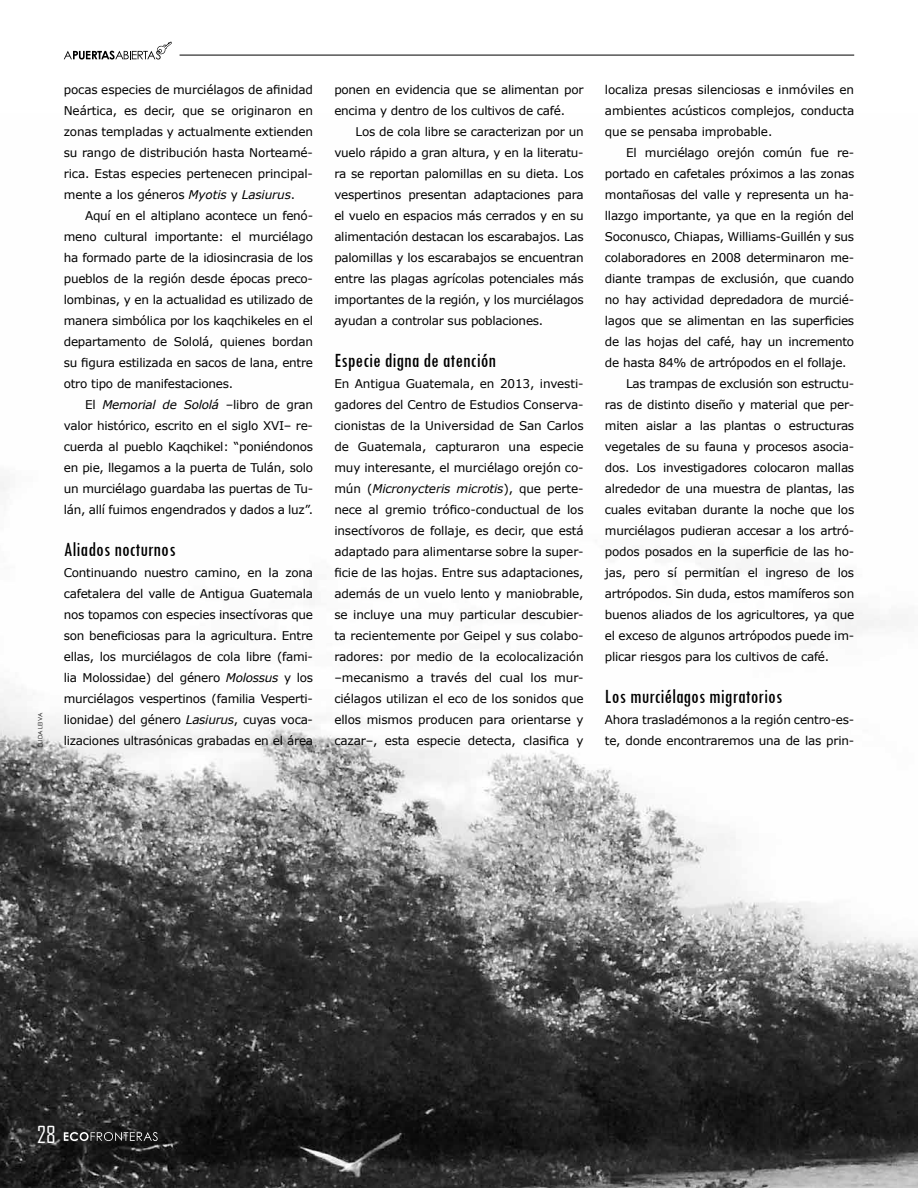
<style>
.page{position:relative;width:918px;height:1188px;background:#fff}
.page>*{position:absolute;margin:0;border:0;box-sizing:border-box;transform-origin:0 0}
.t1{font:22.5px "Agency FB";color:#fff}
.t2{font:condensed 21px "Tw Cen";letter-spacing:.005em;color:#000}
.t3{font:12px/21px "Verdana";letter-spacing:-.02em;color:#000;text-align:justify}
.t4{font:italic 12px "Verdana";letter-spacing:-.02em;color:#000}
.t5{font:6px "Century Gothic";letter-spacing:.01em;color:#000}
.s1{font-style:italic}
.s2{font-style:normal}
</style>
<div class="page">
<img style="left:0;top:481px;width:918px;height:707px">
<hr style="left:180px;top:55px;width:674px;height:1px;background:#000">
<svg style="left:64px;top:42px;width:108px;height:18px"></svg>
<svg style="left:64px;top:1132px;width:94px;height:9px"></svg>
<p class="t5" style="left:36px;top:747px;width:36px;rotate:-90deg">ELIDA LEIVA</p>
<p class="t3" style="left:64px;top:79px;width:251px">pocas especies de murciélagos de afinidad</p>
<p class="t3" style="left:64px;top:100px;width:251px">Neártica, es decir, que se originaron en</p>
<p class="t3" style="left:64px;top:121px;width:251px">zonas templadas y actualmente extienden</p>
<p class="t3" style="left:64px;top:142px;width:251px">su rango de distribución hasta Norteamé-</p>
<p class="t3" style="left:64px;top:163px;width:251px">rica. Estas especies pertenecen principal-</p>
<p class="t3" style="left:64px;top:184px;width:233px">mente a los géneros <span class="s1">Myotis</span> y <span class="s1">Lasiurus</span>.</p>
<p class="t3" style="left:85px;top:205px;width:230px">Aquí en el altiplano acontece un fenó-</p>
<p class="t3" style="left:64px;top:226px;width:251px">meno cultural importante: el murciélago</p>
<p class="t3" style="left:64px;top:247px;width:251px">ha formado parte de la idiosincrasia de los</p>
<p class="t3" style="left:64px;top:268px;width:251px">pueblos de la región desde épocas preco-</p>
<p class="t3" style="left:64px;top:289px;width:251px">lombinas, y en la actualidad es utilizado de</p>
<p class="t3" style="left:64px;top:310px;width:251px">manera simbólica por los kaqchikeles en el</p>
<p class="t3" style="left:64px;top:331px;width:251px">departamento de Sololá, quienes bordan</p>
<p class="t3" style="left:64px;top:352px;width:251px">su figura estilizada en sacos de lana, entre</p>
<p class="t3" style="left:64px;top:373px;width:171px">otro tipo de manifestaciones.</p>
<p class="t4" style="left:85px;top:397px;width:230px"><span class="s2">El</span> Memorial de Sololá <span class="s2">–libro de gran</span></p>
<p class="t3" style="left:64px;top:415px;width:251px">valor histórico, escrito en el siglo XVI– re-</p>
<p class="t3" style="left:64px;top:436px;width:251px">cuerda al pueblo Kaqchikel: “poniéndonos</p>
<p class="t3" style="left:64px;top:457px;width:251px">en pie, llegamos a la puerta de Tulán, solo</p>
<p class="t3" style="left:64px;top:478px;width:251px">un murciélago guardaba las puertas de Tu-</p>
<p class="t3" style="left:64px;top:499px;width:251px">lán, allí fuimos engendrados y dados a luz”.</p>
<p class="t2" style="left:64px;top:537px;width:113px">Aliados nocturnos</p>
<p class="t3" style="left:64px;top:562px;width:251px">Continuando nuestro camino, en la zona cafetalera del valle de Antigua Guatemala nos topamos con especies insectívoras que son beneficiosas para la agricultura. Entre ellas, los murciélagos de cola libre (fami&shy;lia Molossidae) del género <span class="s1">Molossus</span> y los murciélagos vespertinos (familia Vesperti&shy;lionidae) del género <span class="s1">Lasiurus</span>, cuyas voca&shy;lizaciones ultrasónicas grabadas en el área</p>
<p class="t3" style="left:334px;top:79px;width:251px">ponen en evidencia que se alimentan por</p>
<p class="t3" style="left:334px;top:100px;width:232px">encima y dentro de los cultivos de café.</p>
<p class="t3" style="left:356px;top:121px;width:230px">Los de cola libre se caracterizan por un</p>
<p class="t3" style="left:334px;top:142px;width:251px">vuelo rápido a gran altura, y en la literatu-</p>
<p class="t3" style="left:334px;top:163px;width:251px">ra se reportan palomillas en su dieta. Los</p>
<p class="t3" style="left:334px;top:184px;width:251px">vespertinos presentan adaptaciones para</p>
<p class="t3" style="left:334px;top:205px;width:251px">el vuelo en espacios más cerrados y en su</p>
<p class="t3" style="left:334px;top:226px;width:251px">alimentación destacan los escarabajos. Las</p>
<p class="t3" style="left:334px;top:247px;width:251px">palomillas y los escarabajos se encuentran</p>
<p class="t3" style="left:334px;top:268px;width:251px">entre las plagas agrícolas potenciales más</p>
<p class="t3" style="left:334px;top:289px;width:251px">importantes de la región, y los murciélagos</p>
<p class="t3" style="left:334px;top:310px;width:210px">ayudan a controlar sus poblaciones.</p>
<p class="t2" style="left:334px;top:348px;width:163px">Especie digna de atención</p>
<p class="t3" style="left:334px;top:373px;width:251px">En Antigua Guatemala, en 2013, investi&shy;gadores del Centro de Estudios Conserva&shy;cionistas de la Universidad de San Carlos de Guatemala, capturaron una especie muy interesante, el murciélago orejón co&shy;mún (<span class="s1">Micronycteris microtis</span>), que perte&shy;nece al gremio trófico-conductual de los insectívoros de follaje, es decir, que está adaptado para alimentarse sobre la super&shy;ficie de las hojas. Entre sus adaptaciones, además de un vuelo lento y maniobrable, se incluye una muy particular descubier&shy;ta recientemente por Geipel y sus colabo&shy;radores: por medio de la ecolocalización –mecanismo a través del cual los mur&shy;ciélagos utilizan el eco de los sonidos que ellos mismos producen para orientarse y cazar–, esta especie detecta, clasifica y</p>
<p class="t3" style="left:605px;top:79px;width:251px">localiza presas silenciosas e inmóviles en</p>
<p class="t3" style="left:605px;top:100px;width:251px">ambientes acústicos complejos, conducta</p>
<p class="t3" style="left:605px;top:121px;width:169px">que se pensaba improbable.</p>
<p class="t3" style="left:626px;top:142px;width:230px">El murciélago orejón común fue re-</p>
<p class="t3" style="left:605px;top:163px;width:251px">portado en cafetales próximos a las zonas</p>
<p class="t3" style="left:605px;top:184px;width:251px">montañosas del valle y representa un ha-</p>
<p class="t3" style="left:605px;top:205px;width:251px">llazgo importante, ya que en la región del</p>
<p class="t3" style="left:605px;top:226px;width:251px">Soconusco, Chiapas, Williams-Guillén y sus</p>
<p class="t3" style="left:605px;top:247px;width:251px">colaboradores en 2008 determinaron me-</p>
<p class="t3" style="left:605px;top:268px;width:251px">diante trampas de exclusión, que cuando</p>
<p class="t3" style="left:605px;top:289px;width:251px">no hay actividad depredadora de murcié-</p>
<p class="t3" style="left:605px;top:310px;width:251px">lagos que se alimentan en las superficies</p>
<p class="t3" style="left:605px;top:331px;width:251px">de las hojas del café, hay un incremento</p>
<p class="t3" style="left:605px;top:352px;width:243px">de hasta 84% de artrópodos en el follaje.</p>
<p class="t3" style="left:626px;top:373px;width:230px">Las trampas de exclusión son estructu-</p>
<p class="t3" style="left:605px;top:394px;width:251px">ras de distinto diseño y material que per-</p>
<p class="t3" style="left:605px;top:415px;width:251px">miten aislar a las plantas o estructuras</p>
<p class="t3" style="left:605px;top:436px;width:251px">vegetales de su fauna y procesos asocia-</p>
<p class="t3" style="left:605px;top:457px;width:251px">dos. Los investigadores colocaron mallas</p>
<p class="t3" style="left:605px;top:478px;width:251px">alrededor de una muestra de plantas, las</p>
<p class="t3" style="left:605px;top:499px;width:251px">cuales evitaban durante la noche que los</p>
<p class="t3" style="left:605px;top:520px;width:251px">murciélagos pudieran accesar a los artró-</p>
<p class="t3" style="left:605px;top:541px;width:251px">podos posados en la superficie de las ho-</p>
<p class="t3" style="left:605px;top:562px;width:251px">jas, pero sí permitían el ingreso de los</p>
<p class="t3" style="left:605px;top:583px;width:251px">artrópodos. Sin duda, estos mamíferos son</p>
<p class="t3" style="left:605px;top:604px;width:251px">buenos aliados de los agricultores, ya que</p>
<p class="t3" style="left:605px;top:625px;width:251px">el exceso de algunos artrópodos puede im-</p>
<p class="t3" style="left:605px;top:646px;width:226px">plicar riesgos para los cultivos de café.</p>
<p class="t2" style="left:605px;top:684px;width:179px">Los murciélagos migratorios</p>
<p class="t3" style="left:605px;top:709px;width:251px">Ahora trasladémonos a la región centro-es&shy;te, donde encontraremos una de las prin-</p>
<p class="t1" style="left:37px;top:1121px;width:20px">28</p>
</div>
